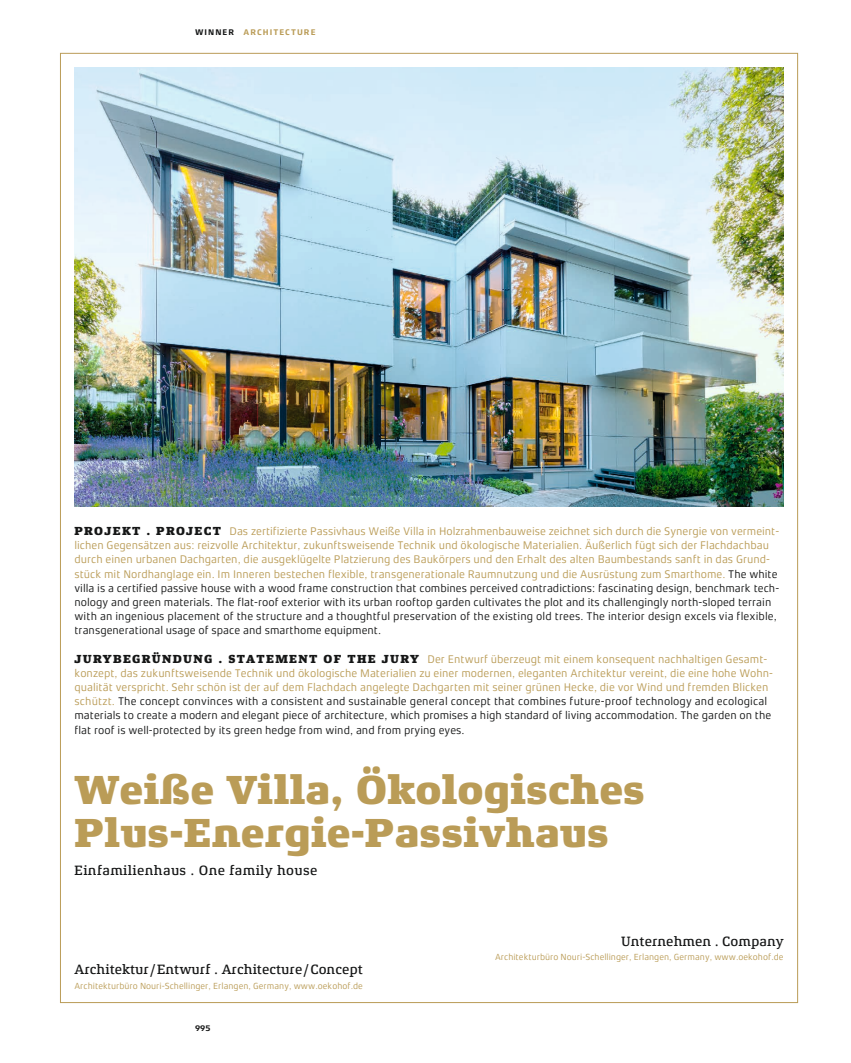
<style>
.page{position:relative;width:851px;height:1063px;background:#fff}
.page>*{position:absolute;margin:0;border:0;box-sizing:border-box;transform-origin:0 0}
.t1{font:800 41.25px/42.5px "Xenois Slab Pro";color:#ba9c57}
.t2{font:500 13.75px "Xenois Slab Pro";color:#151616}
.t3{font:500 13.75px "Xenois Slab Pro";letter-spacing:.025em;color:#151616}
.t4{font:11.25px/14.1px "Xenois Sans Pro";color:#ba9c57}
.t5{font:9px "Xenois Sans Pro";color:#ba9c57}
.t6{font:700 8.38px "Xenois Sans Pro";letter-spacing:.125em;color:#ba9c57}
.t7{font:700 8.38px "Xenois Sans Pro";color:#151616}
.s1{color:#151616}
.s2{font-family:"Xenois Slab Pro";font-weight:800;font-size:11.88px;color:#151616}
</style>
<div class="page">
<img style="left:74px;top:67px;width:709px;height:440px">
<p class="t6" style="left:195px;top:27px;width:122px"><span class="s1">WINNER</span> ARCHITECTURE</p>
<p class="t4" style="left:74px;top:524px;width:706px"><span class="s2">PROJEKT . PROJECT</span> Das zertifizierte Passivhaus Weiße Villa in Holzrahmenbauweise zeichnet sich durch die Synergie von vermeint&shy;lichen Gegensätzen aus: reizvolle Architektur, zukunftsweisende Technik und ökologische Materialien. Äußerlich fügt sich der Flachdachbau durch einen urbanen Dachgarten, die ausgeklügelte Platzierung des Baukörpers und den Erhalt des alten Baumbestands sanft in das Grund&shy;stück mit Nordhanglage ein. Im Inneren bestechen flexible, transgenerationale Raumnutzung und die Ausrüstung zum Smarthome. <span class="s1">The white villa is a certified passive house with a wood frame construction that combines perceived contradictions: fascinating design, benchmark tech&shy;nology and green materials. The flat-roof exterior with its urban rooftop garden cultivates the plot and its challengingly north-sloped terrain with an ingenious placement of the structure and a thoughtful preservation of the existing old trees. The interior design excels via flexible, transgenerational usage of space and smarthome equipment.</span></p>
<p class="t4" style="left:74px;top:652px;width:700px"><span class="s2">JURYBEGRÜNDUNG . STATEMENT OF THE JURY</span> Der Entwurf überzeugt mit einem konsequent nachhaltigen Gesamt&shy;konzept, das zukunftsweisende Technik und ökologische Materialien zu einer modernen, eleganten Architektur vereint, die eine hohe Wohn&shy;qualität verspricht. Sehr schön ist der auf dem Flachdach angelegte Dachgarten mit seiner grünen Hecke, die vor Wind und fremden Blicken schützt. <span class="s1">The concept convinces with a consistent and sustainable general concept that combines future-proof technology and ecological materials to create a modern and elegant piece of architecture, which promises a high standard of living accommodation. The garden on the flat roof is well-protected by its green hedge from wind, and from prying eyes.</span></p>
<h1 class="t1" style="left:74px;top:769px;width:572px">Weiße Villa, Ökologisches<br>Plus-Energie-Passivhaus</h1>
<p class="t3" style="left:74px;top:863px;width:244px">Einfamilienhaus . One family house</p>
<p class="t2" style="left:74px;top:962px;width:290px">Architektur / Entwurf . Architecture / Concept</p>
<p class="t5" style="left:74px;top:980px;width:290px">Architekturbüro Nouri-Schellinger, Erlangen, Germany, www.oekohof.de</p>
<p class="t7" style="left:195px;top:1024px;width:17px">995</p>
<p class="t2" style="left:621px;top:934px;width:164px">Unternehmen . Company</p>
<p class="t5" style="left:495px;top:952px;width:290px">Architekturbüro Nouri-Schellinger, Erlangen, Germany, www.oekohof.de</p>
</div>
